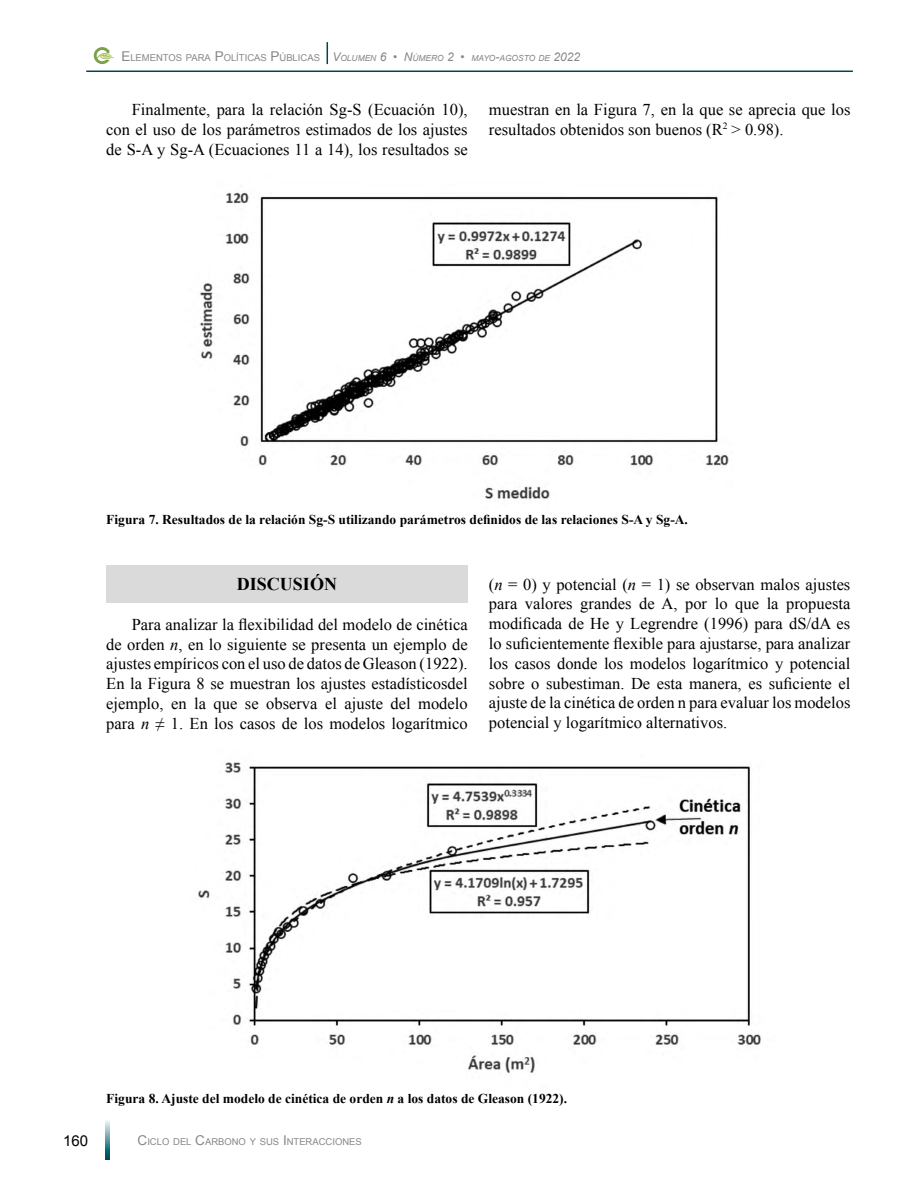
<style>
.page{position:relative;width:918px;height:1188px;background:#fff}
.page>*{position:absolute;margin:0;border:0;box-sizing:border-box;transform-origin:0 0}
.Título_de_Segundo_Or{font:700 18px "Times New Roman";color:#000}
.Escrito{font:16.5px/19.8px "Times New Roman";color:#000;text-align:justify}
.t1{font:15px "Arial";color:#000}
.Pie_de_Figura{font:700 13.5px "Times New Roman";color:#000}
.t2{font:9.45px "Arial";color:#878787}
.s1{font-size:13.5px}
.s2{font-style:italic;font-size:12px}
.s3{font-style:italic;font-size:8.4px}
.s4{font-style:italic}
</style>
<div class="page">
<hr style="left:86px;top:71px;width:767px;height:1px;background:#00454f">
<svg style="left:106px;top:1120px;width:3px;height:39px"></svg>
<svg style="left:94px;top:47px;width:20px;height:17px"></svg>
<svg style="left:327px;top:42px;width:1px;height:22px"></svg>
<img style="left:198px;top:762px;width:563px;height:311px">
<img style="left:200px;top:192px;width:529px;height:309px">
<div style="left:106px;top:565px;width:362px;height:38px;background:#dadada"></div>
<p class="t2" style="left:121px;top:52px;width:460px"><span class="s1">E</span>LEMENTOS PARA <span class="s1">P</span> OLÍTICAS <span class="s1">P</span> ÚBLICAS <span class="s2">V</span><span class="s3">OLUMEN</span> <span class="s2">6 • N</span><span class="s3">ÚMERO</span> <span class="s2">2 •</span> <span class="s3">MAYO</span><span class="s2">-</span><span class="s3">AGOSTO DE</span> <span class="s2">2022</span></p>
<p class="Escrito" style="left:106px;top:100px;width:363px;text-indent:26px">Finalmente, para la relación Sg-S (Ecuación 10), con el uso de los parámetros estimados de los ajustes de S-A y Sg-A (Ecuaciones 11 a 14), los resultados se</p>
<p class="Escrito" style="left:489px;top:100px;width:363px">muestran en la Figura 7, en la que se aprecia que los resultados obtenidos son buenos (R<sup>2</sup> &gt; 0.98).</p>
<p class="Pie_de_Figura" style="left:106px;top:510px;width:583px">Figura 7. Resultados de la relación Sg-S utilizando parámetros definidos de las relaciones S-A y Sg-A.</p>
<p class="Título_de_Segundo_Or" style="left:237px;top:572px;width:102px">DISCUSIÓN</p>
<p class="Escrito" style="left:106px;top:614px;width:363px;text-indent:26px">Para analizar la flexibilidad del modelo de cinética de orden <span class="s4">n</span>, en lo siguiente se presenta un ejemplo de ajustes empíricos con el uso de datos de Gleason (1922).<br>En la Figura 8 se muestran los ajustes estadísticosdel ejemplo, en la que se observa el ajuste del modelo para <span class="s4">n</span> ≠ 1. En los casos de los modelos logarítmico</p>
<p class="Escrito" style="left:489px;top:574px;width:363px">(<span class="s4">n</span> = 0) y potencial (<span class="s4">n</span> = 1) se observan malos ajustes para valores grandes de A, por lo que la propuesta modificada de He y Legrendre (1996) para dS/dA es lo suficientemente flexible para ajustarse, para analizar los casos donde los modelos logarítmico y potencial sobre o subestiman. De esta manera, es suficiente el ajuste de la cinética de orden n para evaluar los modelos potencial y logarítmico alternativos.</p>
<p class="Pie_de_Figura" style="left:106px;top:1089px;width:462px">Figura 8. Ajuste del modelo de cinética de orden <span class="s4">n</span> a los datos de Gleason (1922).</p>
<p class="t1" style="left:63px;top:1131px;width:27px">160</p>
<p class="t2" style="left:138px;top:1136px;width:226px"><span class="s1">C</span>ICLO DEL <span class="s1">C</span>ARBONO Y SUS <span class="s1">I</span> NTERACCIONES</p>
</div>
